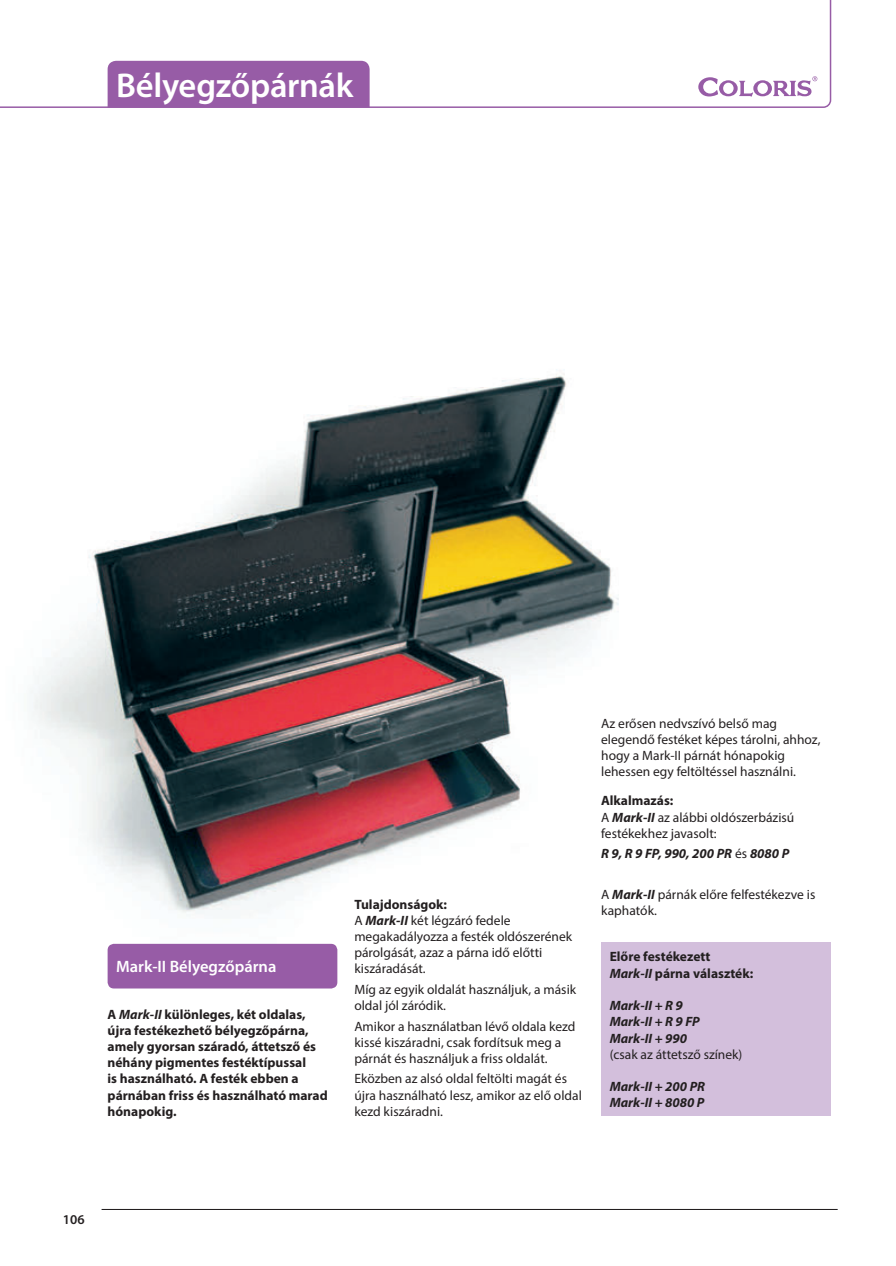
<style>
.page{position:relative;width:896px;height:1266px;background:#fff}
.page>*{position:absolute;margin:0;border:0;box-sizing:border-box;transform-origin:0 0}
.t1{font:600 34.5px "Myriad Pro";letter-spacing:-.01em;color:#fff}
.t2{font:600 16.5px "Myriad Pro";color:#fff}
.t3{font:13.5px/16.2px "Myriad Pro";color:#231f20}
.t4{font:700 13.5px/16.2px "Myriad Pro";color:#231f20}
.t5{font:italic 700 13.5px/16.2px "Myriad Pro";color:#231f20}
.t6{font:600 13.5px "Myriad Pro";color:#231f20}
.s1{font-style:italic}
.s2{font-weight:700}
.s3{font-weight:700;font-style:italic}
.s4{font-weight:400;font-style:normal}
</style>
<div class="page">
<img style="left:30px;top:369px;width:801px;height:658px">
<hr style="left:102px;top:1208px;width:735px;height:2px;background:#231f20">
<div style="left:102px;top:1209px;width:735px;height:13px;background:#fff"></div>
<svg style="left:0;top:0;width:831px;height:108px"></svg>
<svg style="left:698px;top:76px;width:119px;height:21px"></svg>
<div style="left:108px;top:943px;width:229px;height:45px;background:#975ca6;border-radius:6px"></div>
<div style="left:108px;top:61px;width:261px;height:47px;background:#975ca6"></div>
<div style="left:601px;top:942px;width:229px;height:173px;background:#d3bfdc"></div>
<h1 class="t1" style="left:116px;top:72px;width:239px">Bélyegzőpárnák</h1>
<p class="t2" style="left:116px;top:960px;width:162px">Mark-II Bélyegzőpárna</p>
<p class="t4" style="left:108px;top:1007px;width:222px">A <span class="s1">Mark-II</span> különleges, két oldalas, újra festékezhető bélyegzőpárna, amely gyorsan száradó, áttetsző és néhány pigmentes festéktípussal<br>is használható. A festék ebben a párnában friss és használható marad hónapokig.</p>
<p class="t3" style="left:354px;top:897px;width:219px"><span class="s2">Tulajdonságok:<br></span>A <span class="s3">Mark-II</span> két légzáró fedele megakadályozza a festék oldószerének párolgását, azaz a párna idő előtti kiszáradását.</p>
<p class="t3" style="left:354px;top:982px;width:223px">Míg az egyik oldalát használjuk, a másik oldal jól záródik.</p>
<p class="t3" style="left:354px;top:1018px;width:223px">Amikor a használatban lévő oldala kezd kissé kiszáradni, csak fordítsuk meg a párnát és használjuk a friss oldalát.</p>
<p class="t3" style="left:354px;top:1071px;width:229px">Eközben az alsó oldal feltölti magát és újra használható lesz, amikor az elő oldal kezd kiszáradni.</p>
<p class="t3" style="left:601px;top:716px;width:221px">Az erősen nedvszívó belső mag elegendő festéket képes tárolni, ahhoz, hogy a Mark-II párnát hónapokig lehessen egy feltöltéssel használni.</p>
<p class="t3" style="left:601px;top:793px;width:195px"><span class="s2">Alkalmazás:<br></span>A <span class="s3">Mark-II</span> az alábbi oldószerbázisú festékekhez javasolt:</p>
<p class="t5" style="left:601px;top:846px;width:189px">R 9, R 9 FP, 990, 200 PR <span class="s4">és</span> 8080 P</p>
<p class="t3" style="left:601px;top:887px;width:216px">A <span class="s3">Mark-II</span> párnák előre felfestékezve is kaphatók.</p>
<p class="t4" style="left:609px;top:949px;width:145px">Előre festékezett<br><span class="s1">Mark-II</span> párna választék:</p>
<p class="t5" style="left:609px;top:998px;width:92px">Mark-II + R 9<br>Mark-II + R 9 FP<br>Mark-II + 990</p>
<p class="t3" style="left:609px;top:1047px;width:134px">(csak az áttetsző színek)</p>
<p class="t5" style="left:609px;top:1079px;width:97px">Mark-II + 200 PR<br>Mark-II + 8080 P</p>
<p class="t6" style="left:63px;top:1214px;width:23px">106</p>
</div>
